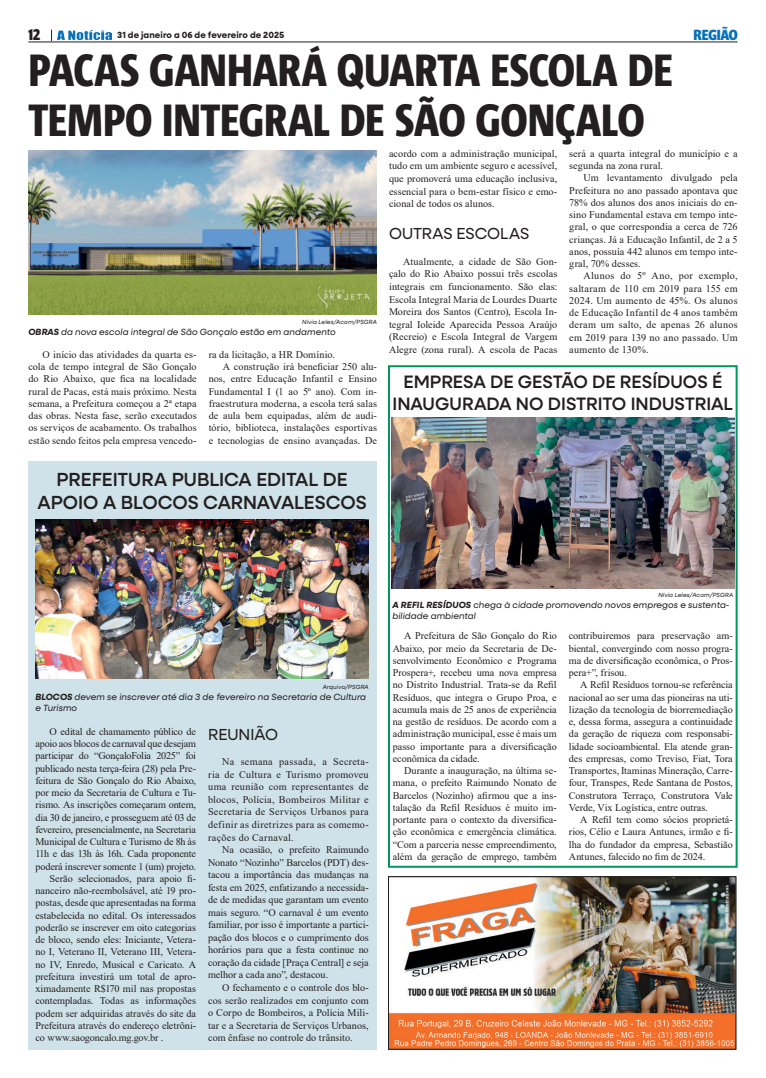
<style>
.page{position:relative;width:766px;height:1078px;background:#fff}
.page>*{position:absolute;margin:0;border:0;box-sizing:border-box;transform-origin:0 0}
.t1{font:800 45px/50px "Corpid Cd";letter-spacing:-.01em;color:#231f20}
.t2{font:500 19px/22.8px "Neulis Sans";letter-spacing:-.005em;color:#231f20;text-align:center}
.t3{font:500 18px/21.6px "Neulis Sans";color:#231f20;text-align:center}
.t4{font:16px "Neulis Sans";letter-spacing:-.005em;color:#231f20}
.t5{font:700 16px "Prenton RP Cond";color:#231f20}
.t6{font:700 15px "Prenton RP Cond";color:#0672bb}
.t7{font:10.2px/12.2px "Times New Roman";color:#231f20;text-align:justify}
.t8{font:10.2px "Times New Roman";letter-spacing:-.02em;color:#231f20}
.t9{font:italic 9px/10.8px "Neulis Sans";letter-spacing:.01em;color:#231f20}
.t10{font:700 9px "Neulis Sans";letter-spacing:.01em;color:#231f20}
.t11{font:italic 6px "Neulis Sans";letter-spacing:.02em;color:#231f20}
.s1{font-weight:700}
</style>
<div class="page">
<img style="left:58px;top:30px;width:53px;height:10px">
<hr style="left:28px;top:41px;width:709px;height:1px;background:#231f20">
<img style="left:28px;top:150px;width:349px;height:164px">
<img style="left:391px;top:418px;width:343px;height:170px">
<div style="left:28px;top:461px;width:349px;height:588px;background:#cfe2e9"></div>
<img style="left:35px;top:519px;width:333px;height:159px">
<div style="left:388px;top:365px;width:349px;height:502px;border:2px solid #00985c"></div>
<img style="left:390px;top:878px;width:344px;height:169px">
<div style="left:388px;top:876px;width:348px;height:173px;border:1px solid #231f20"></div>
<h3 class="t6" style="left:693px;top:25px;width:45px">REGIÃO</h3>
<h3 class="t5" style="left:28px;top:24px;width:13px">12</h3>
<p class="t10" style="left:117px;top:29px;width:169px">31 de janeiro a 06 de fevereiro de 2025</p>
<h3 class="t6" style="left:689px;top:25px;width:44px">GERAIS</h3>
<h1 class="t1" style="left:28px;top:46px;width:646px">PACAS GANHARÁ QUARTA ESCOLA DE<br>TEMPO INTEGRAL DE SÃO GONÇALO</h1>
<p class="t11" style="left:302px;top:318px;width:76px">Nívia Leles/Acom/PSGRA</p>
<p class="t9" style="left:28px;top:326px;width:309px"><span class="s1">OBRAS</span> da nova escola integral de São Gonçalo estão em andamento</p>
<p class="t7" style="left:28px;top:348px;width:170px;text-indent:14px">O início das atividades da quarta es&shy;cola de tempo integral de São Gonçalo do Rio Abaixo, que fica na localidade rural de Pacas, está mais próximo. Nesta semana, a Prefeitura começou a 2ª etapa das obras. Nesta fase, serão executados os serviços de acabamento. Os trabalhos estão sendo feitos pela empresa vencedo-</p>
<p class="t7" style="left:209px;top:348px;width:128px">ra da licitação, a HR Domínio.</p>
<p class="t7" style="left:223px;top:360px;width:155px">A construção irá beneficiar 250 alu-</p>
<p class="t7" style="left:209px;top:372px;width:170px">nos, entre Educação Infantil e Ensino</p>
<p class="t7" style="left:209px;top:384px;width:170px">Fundamental I (1 ao 5º ano). Com in-</p>
<p class="t7" style="left:209px;top:397px;width:170px">fraestrutura moderna, a escola terá salas</p>
<p class="t7" style="left:209px;top:409px;width:170px">de aula bem equipadas, além de audi-</p>
<p class="t7" style="left:209px;top:421px;width:170px">tório, biblioteca, instalações esportivas</p>
<p class="t7" style="left:209px;top:433px;width:170px">e tecnologias de ensino avançadas. De</p>
<h2 class="t2" style="left:38px;top:467px;width:330px">PREFEITURA PUBLICA EDITAL DE<br>APOIO A BLOCOS CARNAVALESCOS</h2>
<p class="t7" style="left:389px;top:147px;width:170px;line-height:12.6px">acordo com a administração municipal, tudo em um ambiente seguro e acessível, que promoverá uma educação inclusiva, essencial para o bem-estar físico e emo&shy;cional de todos os alunos.</p>
<h3 class="t4" style="left:389px;top:222px;width:142px">OUTRAS ESCOLAS</h3>
<p class="t7" style="left:389px;top:254px;width:170px;line-height:12.6px;text-indent:14px">Atualmente, a cidade de São Gon&shy;çalo do Rio Abaixo possui três escolas integrais em funcionamento. São elas:<br>Escola Integral Maria de Lourdes Duarte Moreira dos Santos (Centro), Escola In&shy;tegral Ioleide Aparecida Pessoa Araújo (Recreio) e Escola Integral de Vargem Alegre (zona rural). A escola de Pacas</p>
<p class="t7" style="left:569px;top:147px;width:170px">será a quarta integral do município e a segunda na zona rural.</p>
<p class="t7" style="left:569px;top:171px;width:170px;text-indent:14px">Um levantamento divulgado pela Prefeitura no ano passado apontava que 78% dos alunos dos anos iniciais do en&shy;sino Fundamental estava em tempo inte&shy;gral, o que correspondia a cerca de 726 crianças. Já a Educação Infantil, de 2 a 5 anos, possuía 442 alunos em tempo inte&shy;gral, 70% desses.</p>
<p class="t7" style="left:569px;top:269px;width:170px;text-indent:14px">Alunos do 5º Ano, por exemplo, saltaram de 110 em 2019 para 155 em 2024. Um aumento de 45%. Os alunos de Educação Infantil de 4 anos também deram um salto, de apenas 26 alunos em 2019 para 139 no ano passado. Um aumento de 130%.</p>
<h3 class="t3" style="left:392px;top:370px;width:342px">EMPRESA DE GESTÃO DE RESÍDUOS É<br>INAUGURADA NO DISTRITO INDUSTRIAL</h3>
<p class="t11" style="left:322px;top:682px;width:48px">Arquivo/PSGRA</p>
<p class="t9" style="left:35px;top:691px;width:332px"><span class="s1">BLOCOS</span> devem se inscrever até dia 3 de fevereiro na Secretaria de Cultura e Turismo</p>
<p class="t7" style="left:50px;top:724px;width:148px">O edital de chamamento público de</p>
<p class="t7" style="left:35px;top:737px;width:162px">apoio aos blocos de carnaval que desejam</p>
<p class="t8" style="left:35px;top:748px;width:162px">participar do “GonçaloFolia 2025” foi</p>
<p class="t7" style="left:35px;top:761px;width:162px">publicado nesta terça-feira (28) pela Pre-</p>
<p class="t8" style="left:35px;top:773px;width:162px">feitura de São Gonçalo do Rio Abaixo,</p>
<p class="t7" style="left:35px;top:786px;width:162px">por meio da Secretaria de Cultura e Tu-</p>
<p class="t7" style="left:35px;top:798px;width:162px">rismo. As inscrições começaram ontem,</p>
<p class="t7" style="left:35px;top:810px;width:162px">dia 30 de janeiro, e prosseguem até 03 de</p>
<p class="t7" style="left:35px;top:822px;width:162px">fevereiro, presencialmente, na Secretaria</p>
<p class="t7" style="left:35px;top:835px;width:162px">Municipal de Cultura e Turismo de 8h às</p>
<p class="t7" style="left:35px;top:847px;width:162px">11h e das 13h às 16h. Cada proponente</p>
<p class="t7" style="left:35px;top:859px;width:162px">poderá inscrever somente 1 (um) projeto.</p>
<p class="t7" style="left:50px;top:871px;width:148px">Serão selecionados, para apoio fi-</p>
<p class="t7" style="left:35px;top:884px;width:162px">nanceiro não-reembolsável, até 19 pro-</p>
<p class="t7" style="left:35px;top:896px;width:162px">postas, desde que apresentadas na forma</p>
<p class="t7" style="left:35px;top:908px;width:162px">estabelecida no edital. Os interessados</p>
<p class="t7" style="left:35px;top:920px;width:162px">poderão se inscrever em oito categorias</p>
<p class="t7" style="left:35px;top:933px;width:162px">de bloco, sendo eles: Iniciante, Vetera-</p>
<p class="t7" style="left:35px;top:945px;width:162px">no I, Veterano II, Veterano III, Vetera-</p>
<p class="t7" style="left:35px;top:957px;width:162px">no IV, Enredo, Musical e Caricato. A</p>
<p class="t7" style="left:35px;top:969px;width:162px">prefeitura investirá um total de apro-</p>
<p class="t7" style="left:35px;top:982px;width:162px">ximadamente R$170 mil nas propostas</p>
<p class="t7" style="left:35px;top:994px;width:162px">contempladas. Todas as informações</p>
<p class="t7" style="left:35px;top:1006px;width:162px">podem ser adquiridas através do site da</p>
<p class="t7" style="left:35px;top:1018px;width:162px">Prefeitura através do endereço eletrôni-</p>
<p class="t7" style="left:35px;top:1031px;width:129px">co www.saogoncalo.mg.gov.br .</p>
<h3 class="t4" style="left:208px;top:723px;width:71px">REUNIÃO</h3>
<p class="t7" style="left:208px;top:755px;width:162px;line-height:12.5px;text-indent:14px">Na semana passada, a Secreta&shy;ria de Cultura e Turismo promoveu uma reunião com representantes de blocos, Polícia, Bombeiros Militar e Secretaria de Serviços Urbanos para definir as diretrizes para as comemo&shy;rações do Carnaval.</p>
<p class="t7" style="left:208px;top:842px;width:162px;line-height:12.5px;text-indent:14px">Na ocasião, o prefeito Raimundo Nonato “Nozinho” Barcelos (PDT) des&shy;tacou a importância das mudanças na festa em 2025, enfatizando a necessida&shy;de de medidas que garantam um evento mais seguro. “O carnaval é um evento familiar, por isso é importante a partici&shy;pação dos blocos e o cumprimento dos horários para que a festa continue no coração da cidade [Praça Central] e seja melhor a cada ano”, destacou.</p>
<p class="t7" style="left:208px;top:980px;width:162px;line-height:12.5px;text-indent:14px">O fechamento e o controle dos blo&shy;cos serão realizados em conjunto com o Corpo de Bombeiros, a Polícia Mili&shy;tar e a Secretaria de Serviços Urbanos, com ênfase no controle do trânsito.</p>
<p class="t11" style="left:658px;top:590px;width:76px">Nívia Leles/Acom/PSGRA</p>
<p class="t9" style="left:392px;top:599px;width:338px"><span class="s1">A REFIL RESÍDUOS</span> chega à cidade promovendo novos empregos e sustenta&shy;bilidade ambiental</p>
<p class="t7" style="left:392px;top:629px;width:165px;text-indent:11px">A Prefeitura de São Gonçalo do Rio Abaixo, por meio da Secretaria de De&shy;senvolvimento Econômico e Programa Prospera+, recebeu uma nova empresa no Distrito Industrial. Trata-se da Refil Resíduos, que integra o Grupo Proa, e acumula mais de 25 anos de experiência na gestão de resíduos. De acordo com a administração municipal, esse é mais um passo importante para a diversificação econômica da cidade.</p>
<p class="t7" style="left:392px;top:764px;width:165px;text-indent:11px">Durante a inauguração, na última se&shy;mana, o prefeito Raimundo Nonato de Barcelos (Nozinho) afirmou que a ins&shy;talação da Refil Resíduos é muito im&shy;portante para o contexto da diversifica&shy;ção econômica e emergência climática. “Com a parceria nesse empreendimento, além da geração de emprego, também</p>
<p class="t7" style="left:568px;top:629px;width:165px">contribuiremos para preservação am&shy;biental, convergindo com nosso progra&shy;ma de diversificação econômica, o Pros&shy;pera+”, frisou.</p>
<p class="t7" style="left:568px;top:678px;width:165px;text-indent:11px">A Refil Resíduos tornou-se referência nacional ao ser uma das pioneiras na uti&shy;lização da tecnologia de biorremediação e, dessa forma, assegura a continuidade da geração de riqueza com responsabi&shy;lidade socioambiental. Ela atende gran&shy;des empresas, como Treviso, Fiat, Tora Transportes, Itaminas Mineração, Carre&shy;four, Transpes, Rede Santana de Postos, Construtora Terraço, Construtora Vale Verde, Vix Logística, entre outras.</p>
<p class="t7" style="left:568px;top:813px;width:165px;text-indent:11px">A Refil tem como sócios proprietá&shy;rios, Célio e Laura Antunes, irmão e fi&shy;lha do fundador da empresa, Sebastião Antunes, falecido no fim de 2024.</p>
</div>
